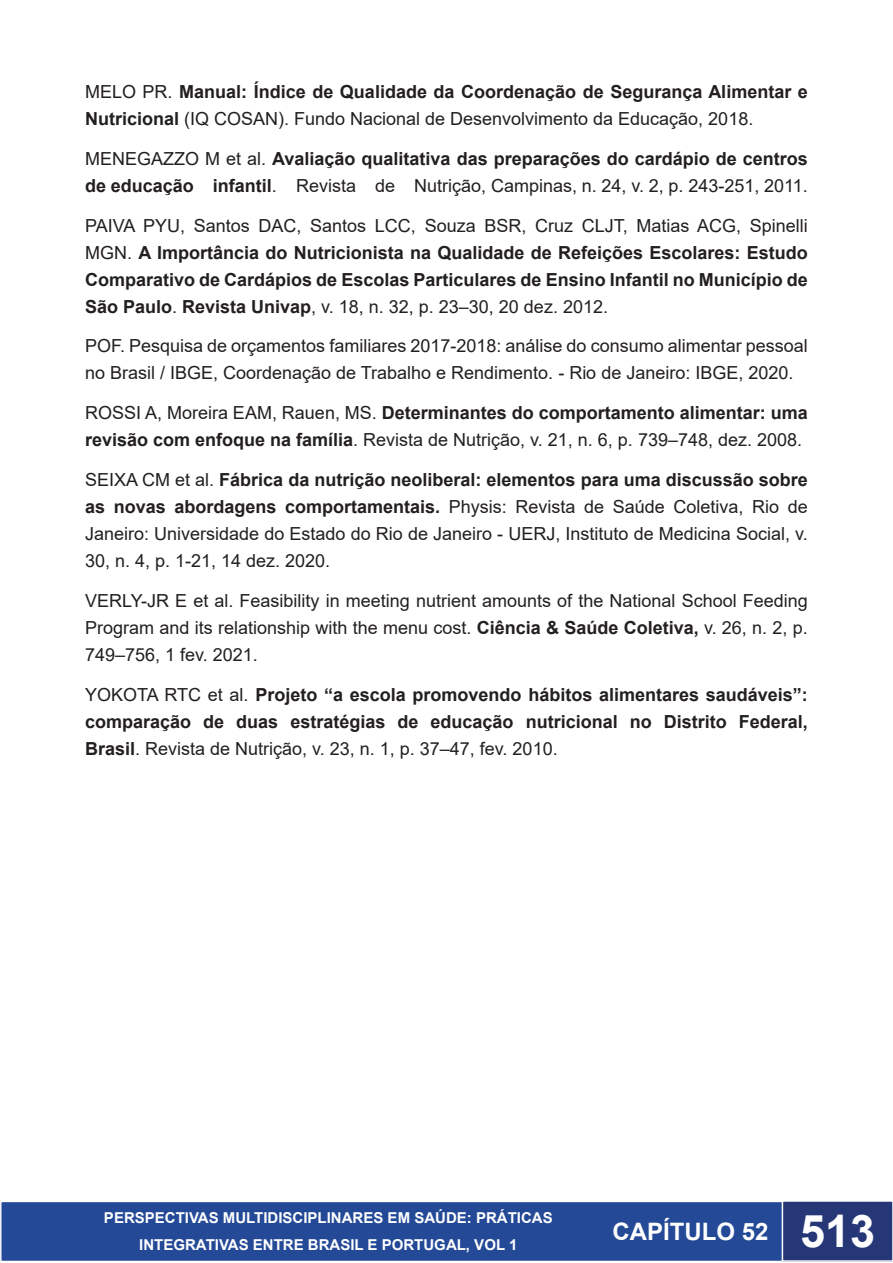
<style>
.page{position:relative;width:893px;height:1263px;background:#fff}
.page>*{position:absolute;margin:0;border:0;box-sizing:border-box;transform-origin:0 0}
.t1{font:700 24px "Arial";color:#fff}
.Normal__Web{font:18px/27px "Arial";color:#231f20;text-align:justify}
.Normal__Web-2{font:700 18px/27px "Arial";color:#231f20;text-align:justify}
.paragraph{font:700 18px/27px "Arial";color:#231f20}
.paragraph-2{font:18px/27px "Arial";color:#231f20}
.t2{font:700 15px/27px "Arial";color:#fff;text-align:center}
.s1{font-weight:400}
.s2{font-weight:700}
.s3{font-size:45px}
</style>
<div class="page">
<div style="left:1px;top:1201px;width:782px;height:60px;background:#234997"></div>
<div style="left:0;top:1201px;width:784px;height:61px;border:2px solid #fff"></div>
<svg style="left:0;top:1200px;width:1px;height:62px"></svg>
<div style="left:782px;top:1201px;width:111px;height:60px;background:#253777"></div>
<div style="left:782px;top:1200px;width:111px;height:62px;border:2px solid #fff"></div>
<p class="paragraph" style="left:85px;top:79px;width:724px"><span class="s1">MELO PR.</span> Manual: Índice de Qualidade da Coordenação de Segurança Alimentar e<br>Nutricional <span class="s1">(IQ COSAN). Fundo Nacional de Desenvolvimento da Educação, 2018.</span></p>
<p class="paragraph" style="left:85px;top:145px;width:724px"><span class="s1">MENEGAZZO M et al.</span> Avaliação qualitativa das preparações do cardápio de centros de educação infantil<span class="s1">. Revista de Nutrição, Campinas, n. 24, v. 2, p. 243-251, 2011.</span></p>
<p class="Normal__Web-2" style="left:85px;top:212px;width:724px"><span class="s1">PAIVA PYU, Santos DAC, Santos LCC, Souza BSR, Cruz CLJT, Matias ACG, Spinelli MGN.</span> A Importância do Nutricionista na Qualidade de Refeições Escolares: Estudo Comparativo de Cardápios de Escolas Particulares de Ensino Infantil no Município de São Paulo<span class="s1">.</span> Revista Univap<span class="s1">, v. 18, n. 32, p. 23–30, 20 dez. 2012.</span></p>
<p class="paragraph-2" style="left:85px;top:332px;width:724px">POF. Pesquisa de orçamentos familiares 2017-2018: análise do consumo alimentar pessoal no Brasil / IBGE, Coordenação de Trabalho e Rendimento. - Rio de Janeiro: IBGE, 2020.</p>
<p class="Normal__Web" style="left:85px;top:399px;width:724px">ROSSI A, Moreira EAM, Rauen, MS. <span class="s2">Determinantes do comportamento alimentar: uma revisão com enfoque na família</span>. Revista de Nutrição, v. 21, n. 6, p. 739–748, dez. 2008.</p>
<p class="Normal__Web" style="left:85px;top:466px;width:724px">SEIXA CM et al. <span class="s2">Fábrica da nutrição neoliberal: elementos para uma discussão sobre as novas abordagens comportamentais.</span> Physis: Revista de Saúde Coletiva, Rio de Janeiro: Universidade do Estado do Rio de Janeiro - UERJ, Instituto de Medicina Social, v.<br>30, n. 4, p. 1-21, 14 dez. 2020.</p>
<p class="Normal__Web" style="left:85px;top:587px;width:724px">VERLY-JR E et al. Feasibility in meeting nutrient amounts of the National School Feeding Program and its relationship with the menu cost. <span class="s2">Ciência &amp; Saúde Coletiva,</span> v. 26, n. 2, p.<br>749–756, 1 fev. 2021.</p>
<p class="Normal__Web-2" style="left:85px;top:681px;width:724px"><span class="s1">YOKOTA RTC et al.</span> Projeto “a escola promovendo hábitos alimentares saudáveis”: comparação de duas estratégias de educação nutricional no Distrito Federal, Brasil<span class="s1">. Revista de Nutrição, v. 23, n. 1, p. 37–47, fev. 2010.</span></p>
<p class="t2" style="left:104px;top:1205px;width:450px">PERSPECTIVAS MULTIDISCIPLINARES EM SAÚDE: PRÁTICAS<br>INTEGRATIVAS ENTRE BRASIL E PORTUGAL, VOL 1</p>
<h1 class="t1" style="left:612px;top:1215px;width:264px">CAPÍTULO 52 <span class="s3">513</span></h1>
</div>
